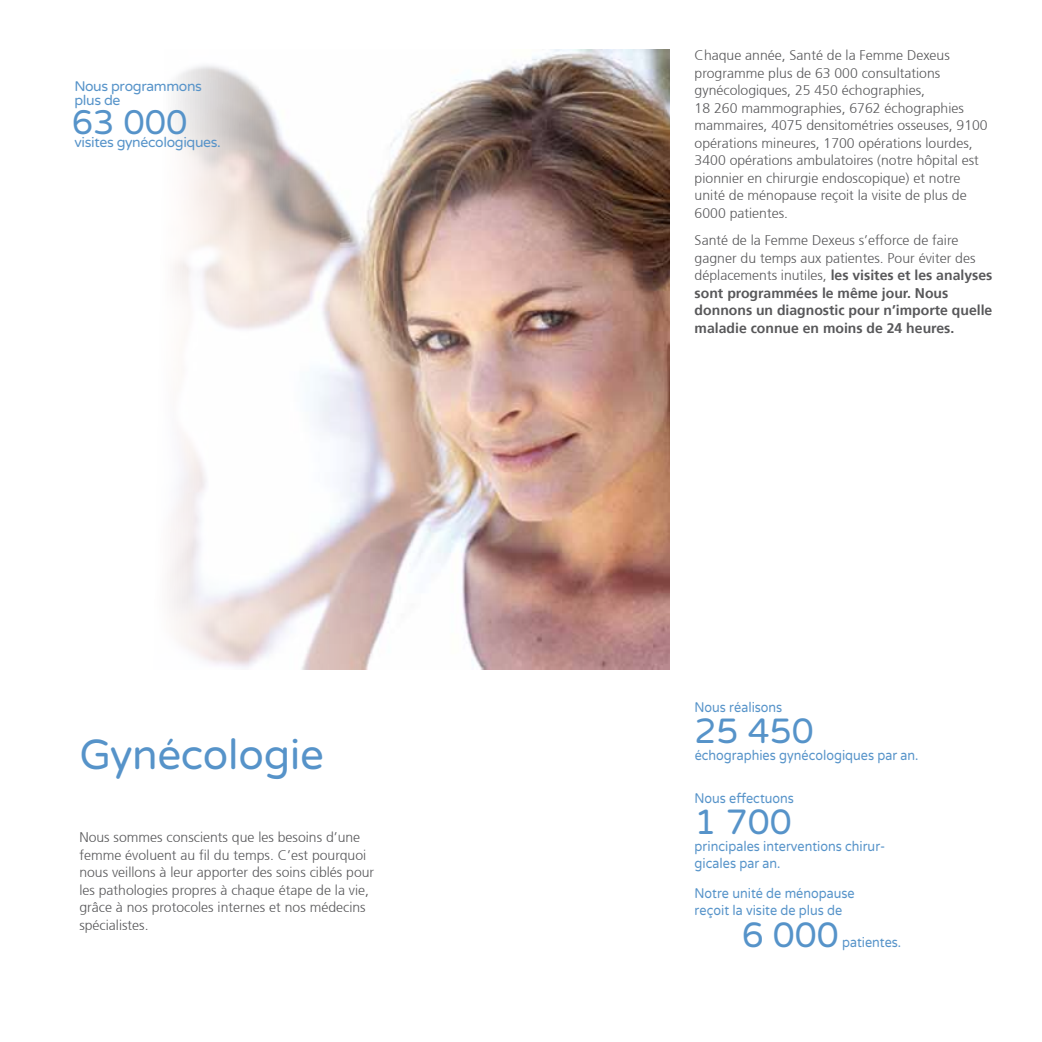
<style>
.page{position:relative;width:1042px;height:1042px;background:#fff}
.page>*{position:absolute;margin:0;border:0;box-sizing:border-box;transform-origin:0 0}
.t1{font:42px "Varela Round";letter-spacing:-.01em;color:#5693c9}
.t2{font:35px "Varela Round";color:#5693c9}
.t3{font:33.95px "Varela Round";color:#5693c9}
.t4{font:300 14px/17.5px "Frutiger 45";color:#58585a}
.t5{font:14px/16.8px "Varela Round";color:#5693c9;scale:.9 1}
.t6{font:700 14px/17.5px "Frutiger 65";color:#58585a}
.t7{font:14px/14px "Varela Round";letter-spacing:-.025em;color:#5693c9}
.s1{font-family:"Frutiger 45";font-weight:300}
</style>
<div class="page">
<img style="left:169px;top:50px;width:501px;height:620px">
<p class="t7" style="left:74px;top:79px;width:129px">Nous programmons plus de</p>
<p class="t7" style="left:74px;top:135px;width:148px">visites gynécologiques.</p>
<h3 class="t3" style="left:72px;top:103px;width:117px">63 000</h3>
<h1 class="t1" style="left:79px;top:730px;width:246px">Gynécologie</h1>
<p class="t4" style="left:79px;top:828px;width:296px">Nous sommes conscients que les besoins d’une femme évoluent au fil du temps. C’est pourquoi nous veillons à leur apporter des soins ciblés pour les pathologies propres à chaque étape de la vie, grâce à nos protocoles internes et nos médecins spécialistes.</p>
<p class="t4" style="left:694px;top:47px;width:295px">Chaque année, Santé de la Femme Dexeus programme plus de 63 000 consultations gynécologiques, 25 450 échographies,<br>18 260 mammographies, 6762 échographies mammaires, 4075 densitométries osseuses, 9100 opérations mineures, 1700 opérations lourdes, 3400 opérations ambulatoires (notre hôpital est pionnier en chirurgie endoscopique) et notre unité de ménopause reçoit la visite de plus de 6000 patientes.</p>
<p class="t4" style="left:694px;top:232px;width:282px">Santé de la Femme Dexeus s’efforce de faire gagner du temps aux patientes. Pour éviter des</p>
<p class="t6" style="left:694px;top:266px;width:299px"><span class="s1">déplacements inutiles,</span> les visites et les analyses sont programmées le même jour. Nous donnons un diagnostic pour n’importe quelle maladie connue en moins de 24 heures.</p>
<p class="t5" style="left:694px;top:699px;width:99px">Nous réalisons</p>
<h2 class="t2" style="left:694px;top:711px;width:120px">25 450</h2>
<p class="t5" style="left:694px;top:747px;width:250px">échographies gynécologiques par an.</p>
<p class="t5" style="left:694px;top:790px;width:112px">Nous effectuons</p>
<h2 class="t2" style="left:694px;top:802px;width:99px">1 700</h2>
<p class="t5" style="left:694px;top:838px;width:213px">principales interventions chirur&shy;gicales par an.</p>
<p class="t5" style="left:694px;top:885px;width:179px">Notre unité de ménopause reçoit la visite de plus de</p>
<h2 class="t2" style="left:742px;top:915px;width:99px">6 000</h2>
<p class="t5" style="left:842px;top:934px;width:67px">patientes.</p>
</div>
